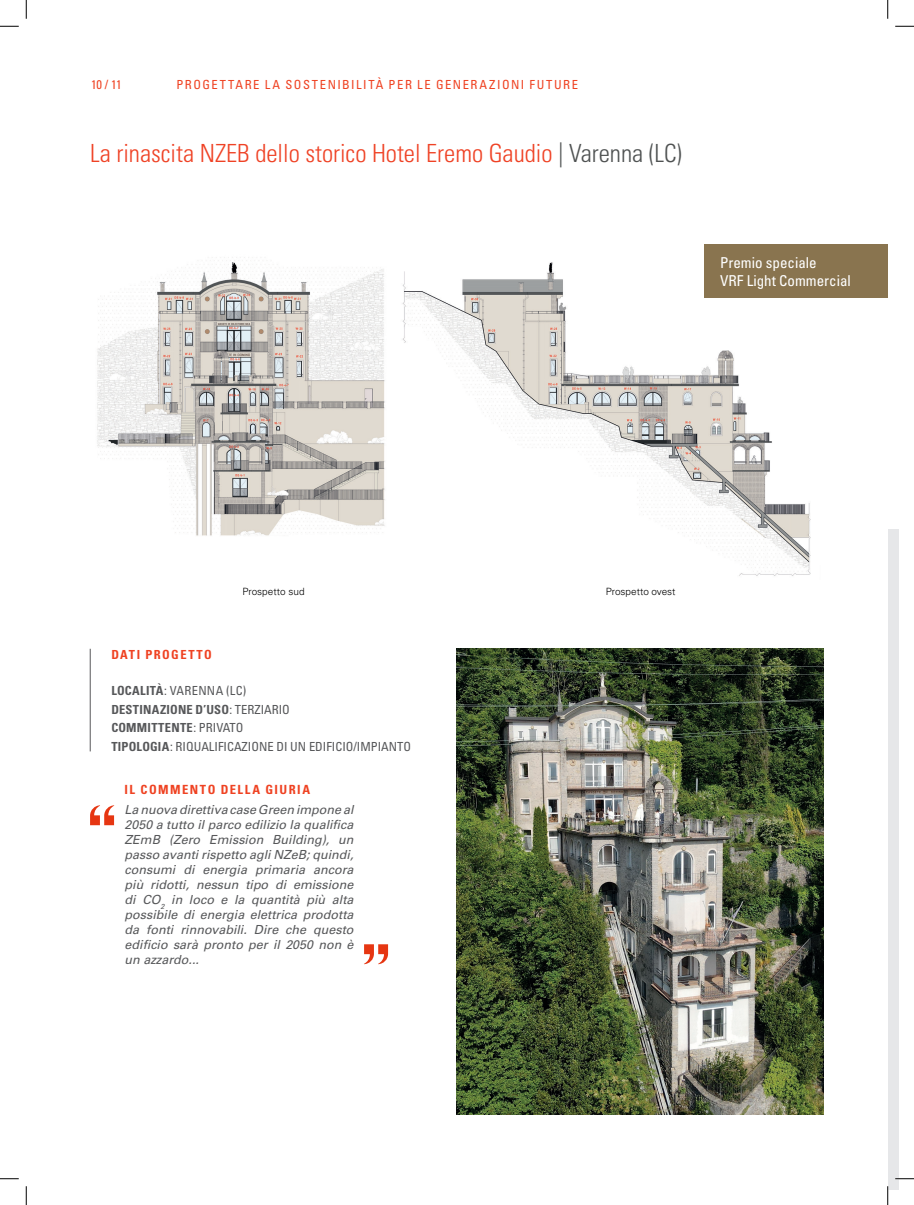
<style>
.page{position:relative;width:914px;height:1205px;background:#fff}
.page>*{position:absolute;margin:0;border:0;box-sizing:border-box;transform-origin:0 0}
.t1{font:25px "Univers LTCYR 47 Light Cond";color:#ef4225}
.t2{font:condensed 15px/18px "Univers LTCYR 57";color:#fff}
.t3{font:12.62px "Univers LTCYR 67 Bold Cond";letter-spacing:.115em;color:#ef4222}
.t4{font:italic 12.5px/15px "Univers LTCYR 55";color:#57585a;text-align:justify}
.t5{font:condensed 12.5px "Univers LTCYR 57";letter-spacing:.125em;color:#ef4222}
.t6{font:condensed 12.5px "Univers LTCYR 57";color:#57585a}
.t7{font:12.5px/18.8px "Univers LTCYR 67 Bold Cond";letter-spacing:.02em;color:#57585a}
.t8{font:condensed 12.5px "Univers LTCYR 57";letter-spacing:.025em;color:#57585a}
.t9{font:12.5px "Univers LTCYR 67 Bold Cond";letter-spacing:.115em;color:#ef4222}
.t10{font:300 10px "Univers LTCYR 45";color:#000001}
.s1{color:#4f5252}
.s2{font-family:"Univers LTCYR 67 Bold Cond";font-stretch:normal}
.s3{font-family:"Univers LTCYR 57";font-stretch:condensed}
</style>
<div class="page">
<img style="left:97px;top:257px;width:714px;height:319px">
<hr style="left:90px;top:648px;width:1px;height:103px;background:#57585a">
<div style="left:887px;top:529px;width:11px;height:659px;background:#e6e7e9"></div>
<svg style="left:364px;top:944px;width:24px;height:19px"></svg>
<svg style="left:90px;top:805px;width:24px;height:20px"></svg>
<div style="left:704px;top:244px;width:183px;height:54px;background:#89744f"></div>
<img style="left:457px;top:648px;width:366px;height:466px">
<svg style="left:0;top:25px;width:19px;height:2px"></svg>
<svg style="left:895px;top:25px;width:19px;height:2px"></svg>
<svg style="left:0;top:1178px;width:19px;height:1px"></svg>
<svg style="left:895px;top:1177px;width:19px;height:2px"></svg>
<svg style="left:25px;top:0;width:2px;height:19px"></svg>
<svg style="left:25px;top:1186px;width:2px;height:18px"></svg>
<svg style="left:887px;top:0;width:1px;height:19px"></svg>
<svg style="left:887px;top:1185px;width:1px;height:19px"></svg>
<p class="t5" style="left:91px;top:77px;width:32px">10 / 11</p>
<p class="t5" style="left:176px;top:77px;width:403px">PROGETTARE LA SOSTENIBILITÀ PER LE GENERAZIONI FUTURE</p>
<h1 class="t1" style="left:90px;top:136px;width:593px">La rinascita NZEB dello storico Hotel Eremo Gaudio <span class="s1">| Varenna (LC)</span></h1>
<p class="t2" style="left:720px;top:253px;width:132px">Premio speciale<br>VRF Light Commercial</p>
<p class="t9" style="left:111px;top:646px;width:102px">DATI PROGETTO</p>
<p class="t10" style="left:242px;top:584px;width:64px">Prospetto sud</p>
<p class="t10" style="left:605px;top:584px;width:71px">Prospetto ovest</p>
<p class="t8" style="left:111px;top:682px;width:136px"><span class="s2">LOCALITÀ</span>: VARENNA (LC)</p>
<p class="t7" style="left:111px;top:699px;width:180px">DESTINAZIONE D’USO<span class="s3">: TERZIARIO<br></span>COMMITTENTE<span class="s3">: PRIVATO</span></p>
<p class="t6" style="left:111px;top:738px;width:301px"><span class="s2">TIPOLOGIA</span>: RIQUALIFICAZIONE DI UN EDIFICIO/IMPIANTO</p>
<p class="t3" style="left:125px;top:781px;width:187px">IL COMMENTO DELLA GIURIA</p>
<p class="t4" style="left:125px;top:801px;width:230px">La nuova direttiva case Green impone al 2050 a tutto il parco edilizio la qualifica ZEmB (Zero Emission Building), un passo avanti rispetto agli NZeB; quindi, consumi di energia primaria ancora più ridotti, nessun tipo di emissione di CO<sub>2</sub> in loco e la quantità più alta possibile di energia elettrica prodotta da fonti rinnovabili. Dire che questo edificio sarà pronto per il 2050 non è un azzardo...</p>
</div>
